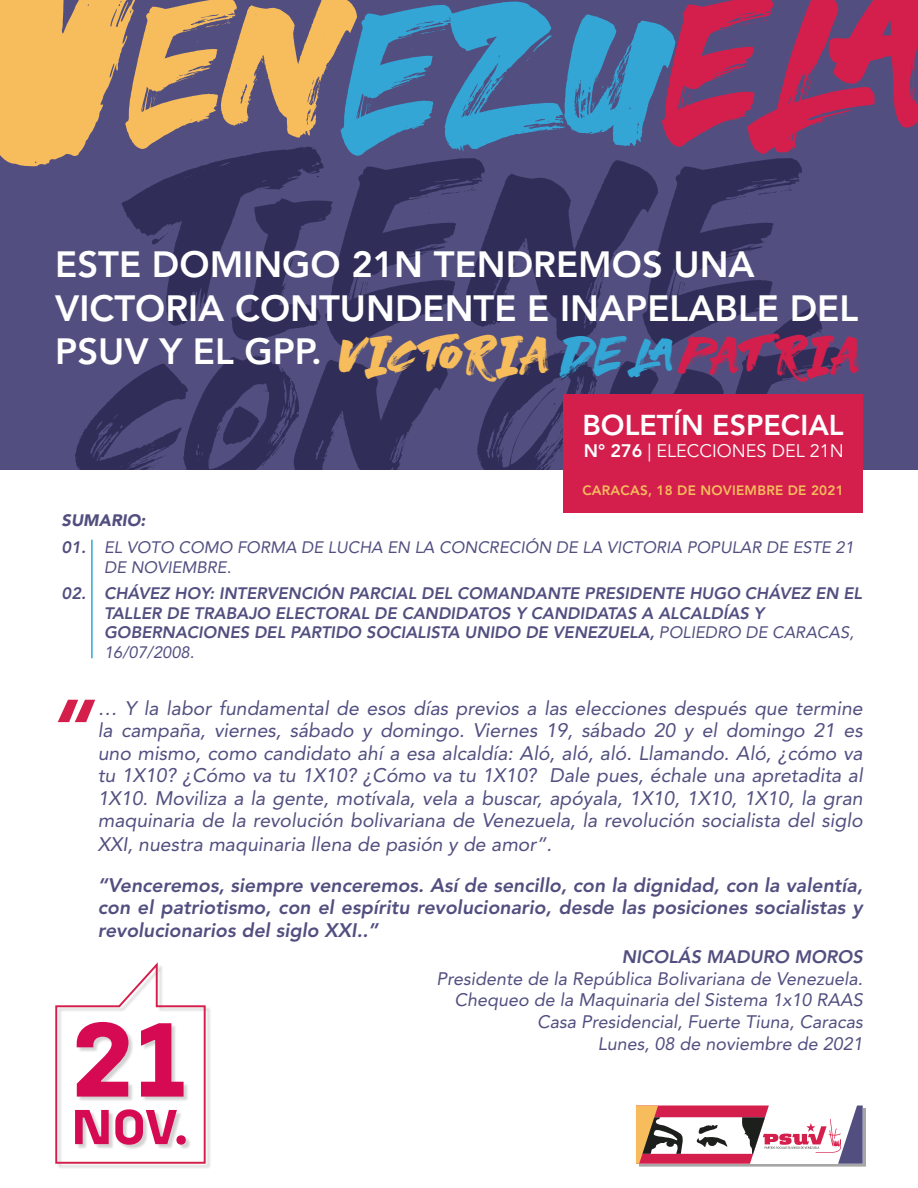
<style>
.page{position:relative;width:918px;height:1188px;background:#fff}
.page>*{position:absolute;margin:0;border:0;box-sizing:border-box;transform-origin:0 0}
.t1{font:700 109.5px "Config Alt";color:#d60a52}
.t2{font:italic 900 79.5px "Avenir LT Std";color:#d41f4d}
.t3{font:700 51px "Config Alt";color:#d60a52}
.t4{font:49.05px "le Genoss";letter-spacing:-.02em;color:#f7bd5c}
.t5{font:800 36.3px/43.5px "Avenir LT Std";color:#fff}
.t6{font:800 28.5px "Avenir LT Std";color:#fff}
.t7{font:italic 19.5px/22.6px "Avenir LT Std";color:#524f80;text-align:justify}
.t8{font:italic 800 19.5px/22.5px "Avenir LT Std";color:#524f80;text-align:justify}
.t9{font:italic 18px "Avenir LT Std";color:#524f80}
.t10{font:18px "Avenir LT Std";color:#fff}
.t11{font:italic 800 18px "Avenir LT Std";color:#524f80}
.t12{font:italic 800 16.5px "Avenir LT Std";color:#524f80}
.t13{font:italic 16.5px "Avenir LT Std";color:#524f80}
.t14{font:italic 900 16.5px "Avenir LT Std";color:#524f80}
.t15{font:800 13.5px "Avenir LT Std";letter-spacing:.02em;color:#f7bd5c}
.s1{color:#33a6d6}
.s2{color:#d41f4d}
.s3{font-weight:800}
.s4{font-weight:400}
</style>
<div class="page">
<svg style="left:0;top:0;width:918px;height:470px;background:#5f5575"></svg>
<div style="left:563px;top:395px;width:300px;height:118px;background:#d41f4d"></div>
<hr style="left:91px;top:540px;width:2px;height:118px;background:#33a6d6">
<div style="left:639px;top:1108px;width:227px;height:58px;background:#a7a6a6"></div>
<svg style="left:636px;top:1106px;width:227px;height:58px;background:#d1a5ad"></svg>
<div style="left:56px;top:964px;width:156px;height:206px;background:#231f20;opacity:.2"></div>
<svg style="left:55px;top:962px;width:152px;height:203px"></svg>
<p class="t5" style="left:55px;top:243px;width:805px">ESTE DOMINGO 21N TENDREMOS UNA<br>VICTORIA CONTUNDENTE E INAPELABLE DEL<br>PSUV Y EL GPP.</p>
<p class="t4" style="left:338px;top:315px;width:526px">VICTORIA <span class="s1">DE LA</span><span class="s2">PATRIA</span></p>
<p class="t6" style="left:582px;top:408px;width:263px">BOLETÍN ESPECIAL</p>
<p class="t10" style="left:584px;top:440px;width:262px"><span class="s3">N° 276</span> | ELECCIONES DEL 21N</p>
<p class="t15" style="left:582px;top:482px;width:263px">CARACAS, 18 DE NOVIEMBRE DE 2021</p>
<p class="t14" style="left:62px;top:510px;width:85px">SUMARIO:</p>
<p class="t13" style="left:62px;top:538px;width:794px"><span class="s3">01.</span> EL VOTO COMO FORMA DE LUCHA EN LA CONCRECIÓN DE LA VICTORIA POPULAR DE ESTE 21</p>
<p class="t13" style="left:104px;top:558px;width:129px">DE NOVIEMBRE.</p>
<p class="t12" style="left:62px;top:583px;width:802px">02. CHÁVEZ HOY: INTERVENCIÓN PARCIAL DEL COMANDANTE PRESIDENTE HUGO CHÁVEZ EN EL</p>
<p class="t12" style="left:104px;top:603px;width:662px">TALLER DE TRABAJO ELECTORAL DE CANDIDATOS Y CANDIDATAS A ALCALDÍAS Y</p>
<p class="t12" style="left:104px;top:623px;width:751px">GOBERNACIONES DEL PARTIDO SOCIALISTA UNIDO DE VENEZUELA, <span class="s4">POLIEDRO DE CARACAS,</span></p>
<p class="t13" style="left:104px;top:643px;width:92px">16/07/2008.</p>
<p class="t2" style="left:49px;top:680px;width:43px">“</p>
<p class="t7" style="left:98px;top:697px;width:766px">… Y la labor fundamental de esos días previos a las elecciones después que termine la campaña, viernes, sábado y domingo. Viernes 19, sábado 20 y el domingo 21 es uno mismo, como candidato ahí a esa alcaldía: Aló, aló, aló. Llamando. Aló, ¿cómo va tu 1X10? ¿Cómo va tu 1X10? ¿Cómo va tu 1X10? Dale pues, échale una apretadita al 1X10. Moviliza a la gente, motívala, vela a buscar, apóyala, 1X10, 1X10, 1X10, la gran maquinaria de la revolución bolivariana de Venezuela, la revolución socialista del siglo XXI, nuestra maquinaria llena de pasión y de amor”.</p>
<p class="t8" style="left:98px;top:874px;width:766px">“Venceremos, siempre venceremos. Así de sencillo, con la dignidad, con la valentía, con el patriotismo, con el espíritu revolucionario, desde las posiciones socialistas y revolucionarios del siglo XXI..”</p>
<p class="t11" style="left:622px;top:946px;width:242px">NICOLÁS MADURO MOROS</p>
<p class="t9" style="left:437px;top:968px;width:428px">Presidente de la República Bolivariana de Venezuela.</p>
<p class="t9" style="left:455px;top:990px;width:410px">Chequeo de la Maquinaria del Sistema 1x10 RAAS</p>
<p class="t9" style="left:537px;top:1011px;width:327px">Casa Presidencial, Fuerte Tiuna, Caracas</p>
<p class="t9" style="left:598px;top:1033px;width:266px">Lunes, 08 de noviembre de 2021</p>
<p class="t1" style="left:71px;top:994px;width:118px">21</p>
<p class="t3" style="left:71px;top:1096px;width:118px">NOV.</p>
</div>
